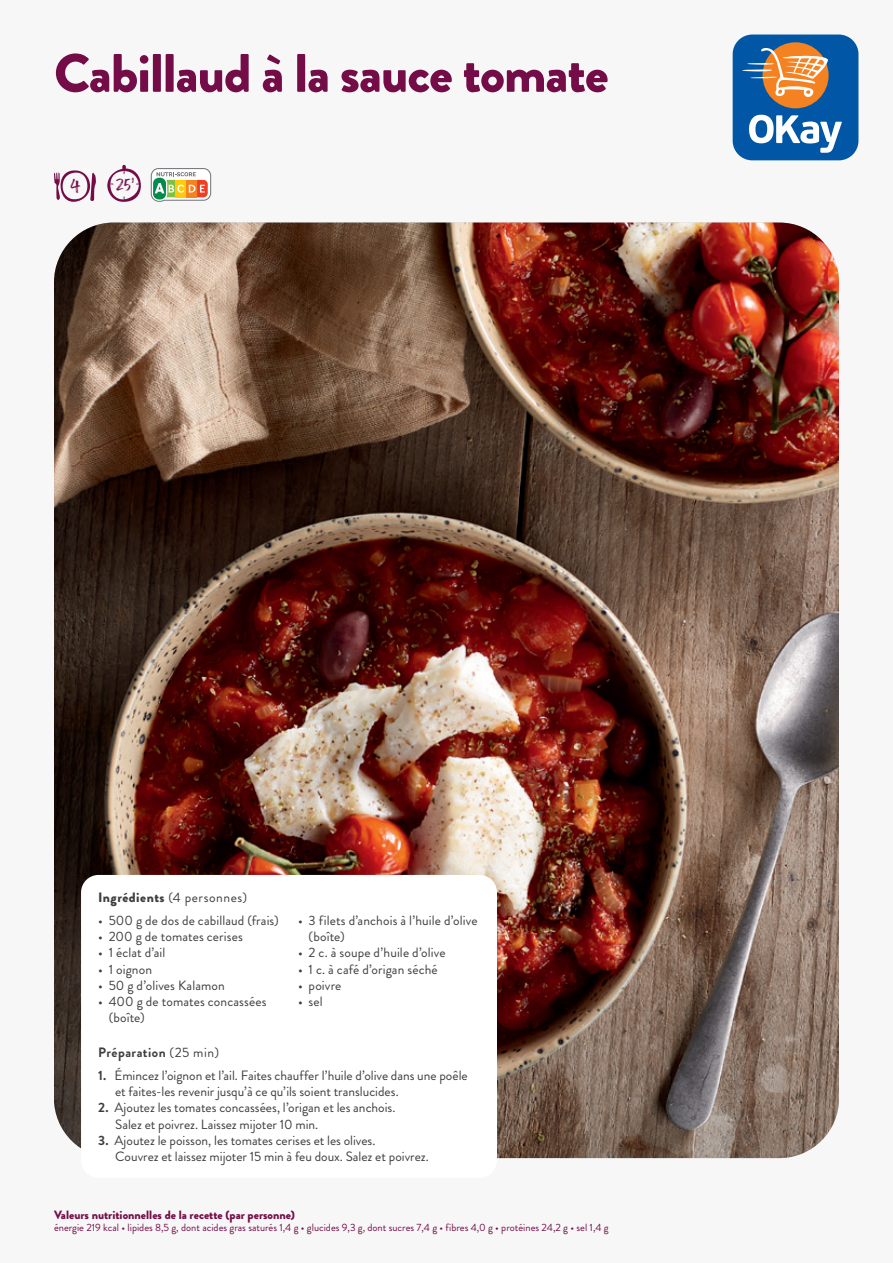
<style>
.page{position:relative;width:893px;height:1263px;background:#f7f7f8}
.page>*{position:absolute;margin:0;border:0;box-sizing:border-box;transform-origin:0 0}
.t1{font:900 54px "Brandon Grotesque";letter-spacing:-.02em;color:#740d47}
.t2{font:21px "Lemonado Script Textured";color:#740d47}
.t3{font:18px "Lemonado Script Textured";color:#740d47}
.t4{font:13.5px/16.2px "Brandon Grotesque";color:#3e3e3f}
.t5{font:13.5px "Brandon Grotesque";letter-spacing:.04em;color:#3e3e3f}
.t6{font:700 13.5px "Brandon Grotesque";letter-spacing:.035em;color:#3e3e3f}
.t7{font:900 12px "Brandon Grotesque";color:#740d47}
.t8{font:10.5px "Brandon Grotesque";color:#740d47}
.s1{font-weight:900}
.s2{font-weight:400}
.s3{font-weight:700}
</style>
<div class="page">
<img style="left:54px;top:223px;width:785px;height:935px">
<div style="left:81px;top:875px;width:416px;height:303px;background:#fff;border-radius:17px"></div>
<svg style="left:107px;top:165px;width:34px;height:37px"></svg>
<svg style="left:54px;top:170px;width:42px;height:32px"></svg>
<div style="left:733px;top:35px;width:125px;height:125px;background:#0157a5;border-radius:20px"></div>
<div style="left:763px;top:42px;width:66px;height:66px;background:#f58220;border-radius:50%"></div>
<svg style="left:742px;top:48px;width:87px;height:49px"></svg>
<svg style="left:749px;top:115px;width:93px;height:38px"></svg>
<svg style="left:151px;top:168px;width:60px;height:34px"></svg>
<h1 class="t1" style="left:54px;top:35px;width:556px">Cabillaud à la sauce tomate</h1>
<h2 class="t2" style="left:70px;top:173px;width:12px">4</h2>
<h3 class="t3" style="left:116px;top:173px;width:21px">25’</h3>
<p class="t5" style="left:98px;top:888px;width:151px"><span class="s1">Ingrédients</span> (4 personnes )</p>
<p class="t4" style="left:98px;top:912px;width:182px">• 500 g de dos de cabillaud (frais)</p>
<p class="t4" style="left:98px;top:929px;width:146px">• 200 g de tomates cerises</p>
<p class="t4" style="left:98px;top:945px;width:69px">• 1 éclat d’ail</p>
<p class="t4" style="left:98px;top:961px;width:56px">• 1 oignon</p>
<p class="t4" style="left:98px;top:977px;width:128px">• 50 g d’olives Kalamon</p>
<p class="t4" style="left:109px;top:993px;width:160px;text-indent:-11px">• 400 g de tomates concassées (boîte)</p>
<p class="t4" style="left:309px;top:912px;width:170px;text-indent:-11px">• 3 filets d’anchois à l’huile d’olive (boîte)</p>
<p class="t4" style="left:298px;top:945px;width:149px">• 2 c. à soupe d’huile d’olive</p>
<p class="t4" style="left:298px;top:961px;width:141px">• 1 c. à café d’origan séché</p>
<p class="t4" style="left:298px;top:977px;width:45px">• poivre</p>
<p class="t4" style="left:298px;top:993px;width:26px">• sel</p>
<p class="t6" style="left:98px;top:1043px;width:123px">Préparation <span class="s2">(25 min )</span></p>
<p class="t4" style="left:115px;top:1067px;width:354px;text-indent:-17px"><span class="s3">1.</span> Émincez l’oignon et l’ail. Faites chauffer l’huile d’olive dans une poêle et faites-les revenir jusqu’à ce qu’ils soient translucides.</p>
<p class="t4" style="left:115px;top:1100px;width:282px;text-indent:-17px"><span class="s3">2.</span> Ajoutez les tomates concassées, l’origan et les anchois.<br>Salez et poivrez. Laissez mijoter 10 min.</p>
<p class="t4" style="left:115px;top:1132px;width:315px;text-indent:-17px"><span class="s3">3.</span> Ajoutez le poisson, les tomates cerises et les olives.<br>Couvrez et laissez mijoter 15 min à feu doux. Salez et poivrez.</p>
<p class="t7" style="left:54px;top:1207px;width:243px">Valeurs nutritionnelles de la recette (par personne)</p>
<p class="t8" style="left:54px;top:1220px;width:556px">énergie 219 kcal • lipides 8,5 g, dont acides gras saturés 1,4 g • glucides 9,3 g, dont sucres 7,4 g • fibres 4,0 g • protéines 24,2 g • sel 1,4 g</p>
</div>
